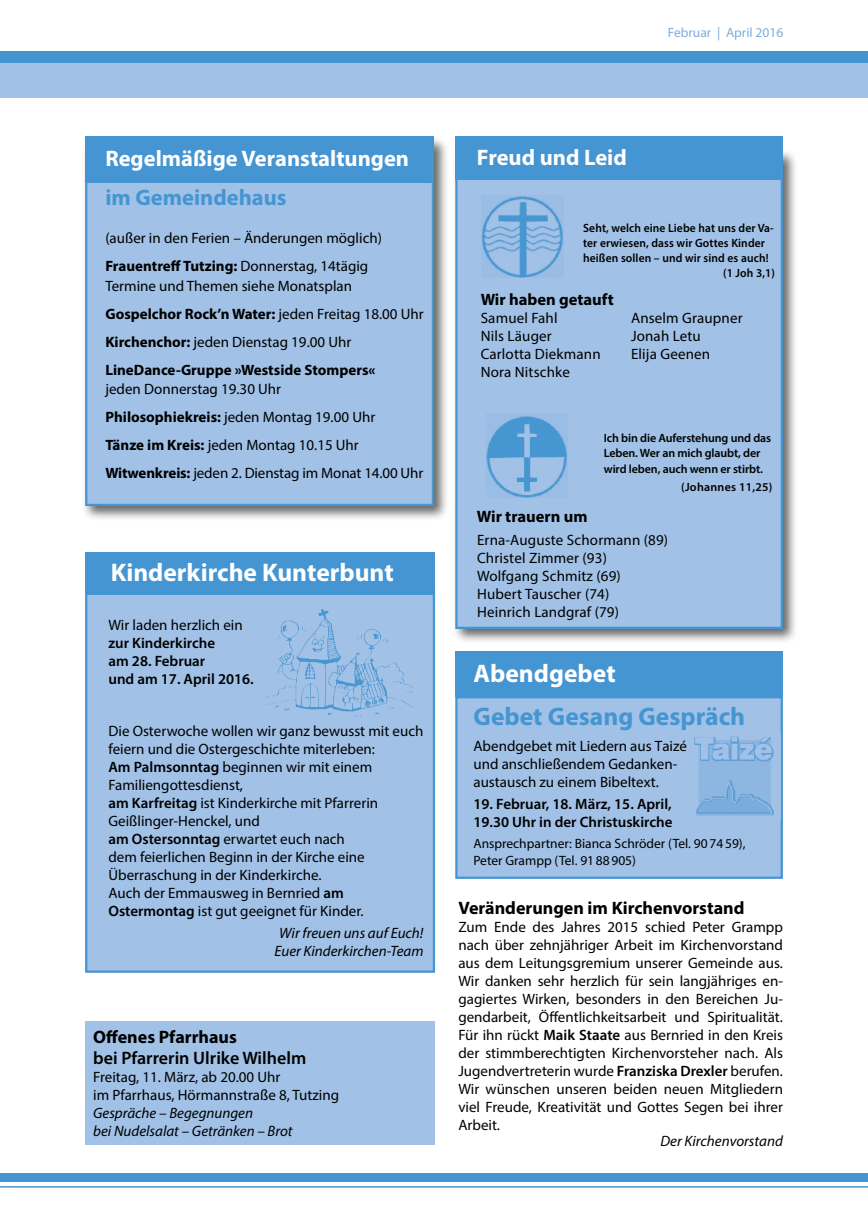
<style>
.page{position:relative;width:868px;height:1212px;background:#fff}
.page>*{position:absolute;margin:0;border:0;box-sizing:border-box;transform-origin:0 0}
.t1{font:700 25.5px "Myriad Pro";color:#fff}
.t2{font:700 25.5px "Myriad Pro";color:#4495d1}
.t3{font:700 22.5px "Myriad Pro";color:#fff}
.t4{font:700 22.5px "Myriad Pro";color:#4495d1}
.t5{font:700 18px "Myriad Pro";color:#000}
.t6{font:600 18px "Myriad Pro";color:#000}
.t7{font:700 16.5px "Myriad Pro";color:#000}
.t8{font:15px/18px "Myriad Pro";color:#000}
.t9{font:italic 15px/18px "Myriad Pro";color:#000;text-align:center}
.t10{font:600 15px/18px "Myriad Pro";color:#000}
.t11{font:13.5px/16.5px "Myriad Pro";color:#000}
.t12{font:13.5px "Myriad Pro";color:#7eaedd}
.t13{font:600 12px "Myriad Pro";letter-spacing:.01em;color:#000;scale:.96 1}
.t14{font:600 12px/15.8px "Myriad Pro";letter-spacing:-.01em;color:#000}
.t15{font:600 12px "Myriad Pro";letter-spacing:.01em;color:#000}
.s1{font-weight:700}
.s2{font-weight:600}
</style>
<div class="page">
<div style="left:0;top:51px;width:867px;height:21px;background:#4495d1"></div>
<div style="left:0;top:64px;width:867px;height:34px;background:#a1c1e6"></div>
<div style="left:452px;top:149px;width:345px;height:495px;background:#000;opacity:.6"></div>
<div style="left:455px;top:152px;width:327px;height:477px;background:#a1c1e6;border:2px solid #4495d1"></div>
<div style="left:455px;top:137px;width:327px;height:43px;background:#4495d1"></div>
<div style="left:82px;top:135px;width:367px;height:386px;background:#000;opacity:.6"></div>
<div style="left:85px;top:139px;width:349px;height:367px;background:#a1c1e6;border:2px solid #4495d1"></div>
<div style="left:85px;top:136px;width:349px;height:46px;background:#4495d1"></div>
<div style="left:1px;top:1173px;width:866px;height:9px;background:#4495d1"></div>
<hr style="left:1px;top:1186px;width:866px;height:1px;background:#4495d1">
<div style="left:85px;top:588px;width:350px;height:385px;background:#a1c1e6;border:2px solid #4495d1"></div>
<div style="left:85px;top:552px;width:350px;height:43px;background:#4495d1"></div>
<img style="left:481px;top:196px;width:82px;height:81px">
<img style="left:486px;top:415px;width:82px;height:83px">
<div style="left:455px;top:696px;width:327px;height:183px;background:#a1c1e6;border:2px solid #4495d1"></div>
<div style="left:85px;top:1021px;width:350px;height:124px;background:#a1c1e6"></div>
<div style="left:455px;top:651px;width:327px;height:45px;background:#4495d1"></div>
<svg style="left:265px;top:610px;width:148px;height:108px"></svg>
<img style="left:310px;top:609px;width:14px;height:28px">
<div style="left:690px;top:733px;width:90px;height:86px;background:#a1c1e6"></div>
<img style="left:694px;top:736px;width:80px;height:79px">
<p class="t12" style="left:667px;top:24px;width:117px">Februar | April 2016</p>
<h2 class="t3" style="left:105px;top:144px;width:305px">Regelmäßige Veranstaltungen</h2>
<h2 class="t4" style="left:105px;top:182px;width:183px">im Gemeindehaus</h2>
<p class="t8" style="left:105px;top:224px;width:278px;line-height:28px">(außer in den Ferien – Änderungen möglich)<br><span class="s1">Frauentreff Tutzing:</span> Donnerstag, 14tägig</p>
<p class="t8" style="left:105px;top:271px;width:320px;line-height:28px">Termine und Themen siehe Monatsplan <span class="s1">Gospelchor Rock’n Water:</span> jeden Freitag 18.00 Uhr <span class="s1">Kirchenchor:</span> jeden Dienstag 19.00 Uhr <span class="s1">LineDance-Gruppe »Westside Stompers«</span></p>
<p class="t8" style="left:105px;top:375px;width:319px;line-height:28px">jeden Donnerstag 19.30 Uhr<br><span class="s1">Philosophiekreis:</span> jeden Montag 19.00 Uhr<br><span class="s1">Tänze im Kreis:</span> jeden Montag 10.15 Uhr <span class="s1">Witwenkreis:</span> jeden 2. Dienstag im Monat 14.00 Uhr</p>
<h1 class="t1" style="left:111px;top:556px;width:284px">Kinderkirche Kunterbunt</h1>
<p class="t8" style="left:108px;top:616px;width:136px">Wir laden herzlich ein</p>
<p class="t10" style="left:108px;top:633px;width:147px">zur Kinderkirche<br>am 28. Februar<br>und am 17. April 2016.</p>
<p class="t8" style="left:108px;top:722px;width:316px">Die Osterwoche wollen wir ganz bewusst mit euch feiern und die Ostergeschichte miterleben:<br><span class="s2">Am Palmsonntag</span> beginnen wir mit einem Familiengottesdienst,<br><span class="s2">am Karfreitag</span> ist Kinderkirche mit Pfarrerin Geißlinger-Henckel, und<br><span class="s2">am Ostersonntag</span> erwartet euch nach<br>dem feierlichen Beginn in der Kirche eine Überraschung in der Kinderkirche.<br>Auch der Emmausweg in Bernried <span class="s2">am Ostermontag</span> ist gut geeignet für Kinder.</p>
<p class="t9" style="left:274px;top:924px;width:150px">Wir freuen uns auf Euch!<br>Euer Kinderkirchen-Team</p>
<p class="t5" style="left:93px;top:1025px;width:145px">Offenes Pfarrhaus</p>
<p class="t6" style="left:93px;top:1047px;width:215px">bei Pfarrerin Ulrike Wilhelm</p>
<p class="t8" style="left:93px;top:1068px;width:247px">Freitag, 11. März, ab 20.00 Uhr<br>im Pfarrhaus, Hörmannstraße 8, Tutzing</p>
<p class="t9" style="left:93px;top:1104px;width:201px;text-align:left">Gespräche – Begegnungen<br>bei Nudelsalat – Getränken – Brot</p>
<h2 class="t3" style="left:477px;top:142px;width:151px">Freud und Leid</h2>
<p class="t13" style="left:583px;top:220px;width:200px">Seht, welch eine Liebe hat uns der Va-</p>
<p class="t13" style="left:583px;top:235px;width:191px">ter erwiesen, dass wir Gottes Kinder</p>
<p class="t13" style="left:583px;top:250px;width:195px">heißen sollen – und wir sind es auch!</p>
<p class="t13" style="left:723px;top:265px;width:55px">(1 Joh 3,1)</p>
<p class="t7" style="left:480px;top:289px;width:135px">Wir haben getauft</p>
<p class="t8" style="left:480px;top:309px;width:78px">Samuel Fahl</p>
<p class="t8" style="left:631px;top:309px;width:113px">Anselm Graupner</p>
<p class="t8" style="left:480px;top:327px;width:73px">Nils Läuger</p>
<p class="t8" style="left:631px;top:327px;width:71px">Jonah Letu</p>
<p class="t8" style="left:480px;top:345px;width:121px">Carlotta Diekmann</p>
<p class="t8" style="left:631px;top:345px;width:81px">Elija Geenen</p>
<p class="t8" style="left:480px;top:363px;width:91px">Nora Nitschke</p>
<p class="t7" style="left:477px;top:506px;width:112px">Wir trauern um</p>
<p class="t14" style="left:603px;top:429px;width:169px">Ich bin die Auferstehung und das<br>Leben. Wer an mich glaubt, der wird leben, auch wenn er stirbt.</p>
<p class="t15" style="left:681px;top:479px;width:93px">(Johannes 11,25)</p>
<p class="t8" style="left:477px;top:531px;width:192px">Erna-Auguste Schormann (89)<br>Christel Zimmer (93)<br>Wolfgang Schmitz (69)<br>Hubert Tauscher (74)<br>Heinrich Landgraf (79)</p>
<h1 class="t1" style="left:473px;top:657px;width:144px">Abendgebet</h1>
<h1 class="t2" style="left:473px;top:699px;width:273px">Gebet Gesang Gespräch</h1>
<p class="t8" style="left:473px;top:737px;width:215px">Abendgebet mit Liedern aus Taizé und anschließendem Gedanken&shy;austausch zu einem Bibeltext.</p>
<p class="t10" style="left:473px;top:795px;width:201px">19. Februar, 18. März, 15. April,<br>19.30 Uhr in der Christuskirche</p>
<p class="t11" style="left:473px;top:835px;width:273px">Ansprechpartner: Bianca Schröder (Tel. 907459),<br>Peter Grampp (Tel. 9188905)</p>
<p class="t5" style="left:458px;top:896px;width:287px">Veränderungen im Kirchenvorstand</p>
<p class="t8" style="left:458px;top:917px;width:326px;text-align:justify">Zum Ende des Jahres 2015 schied Peter Grampp nach über zehnjähriger Arbeit im Kirchenvorstand aus dem Leitungsgremium unserer Gemeinde aus.<br>Wir danken sehr herzlich für sein langjähriges en&shy;gagiertes Wirken, besonders in den Bereichen Ju&shy;gendarbeit, Öffentlichkeitsarbeit und Spiritualität.<br>Für ihn rückt <span class="s2">Maik Staate</span> aus Bernried in den Kreis der stimmberechtigten Kirchenvorsteher nach. Als Jugendvertreterin wurde <span class="s2">Franziska Drexler</span> berufen.<br>Wir wünschen unseren beiden neuen Mitgliedern viel Freude, Kreativität und Gottes Segen bei ihrer Arbeit.</p>
<p class="t9" style="left:660px;top:1132px;width:124px">Der Kirchenvorstand</p>
</div>
